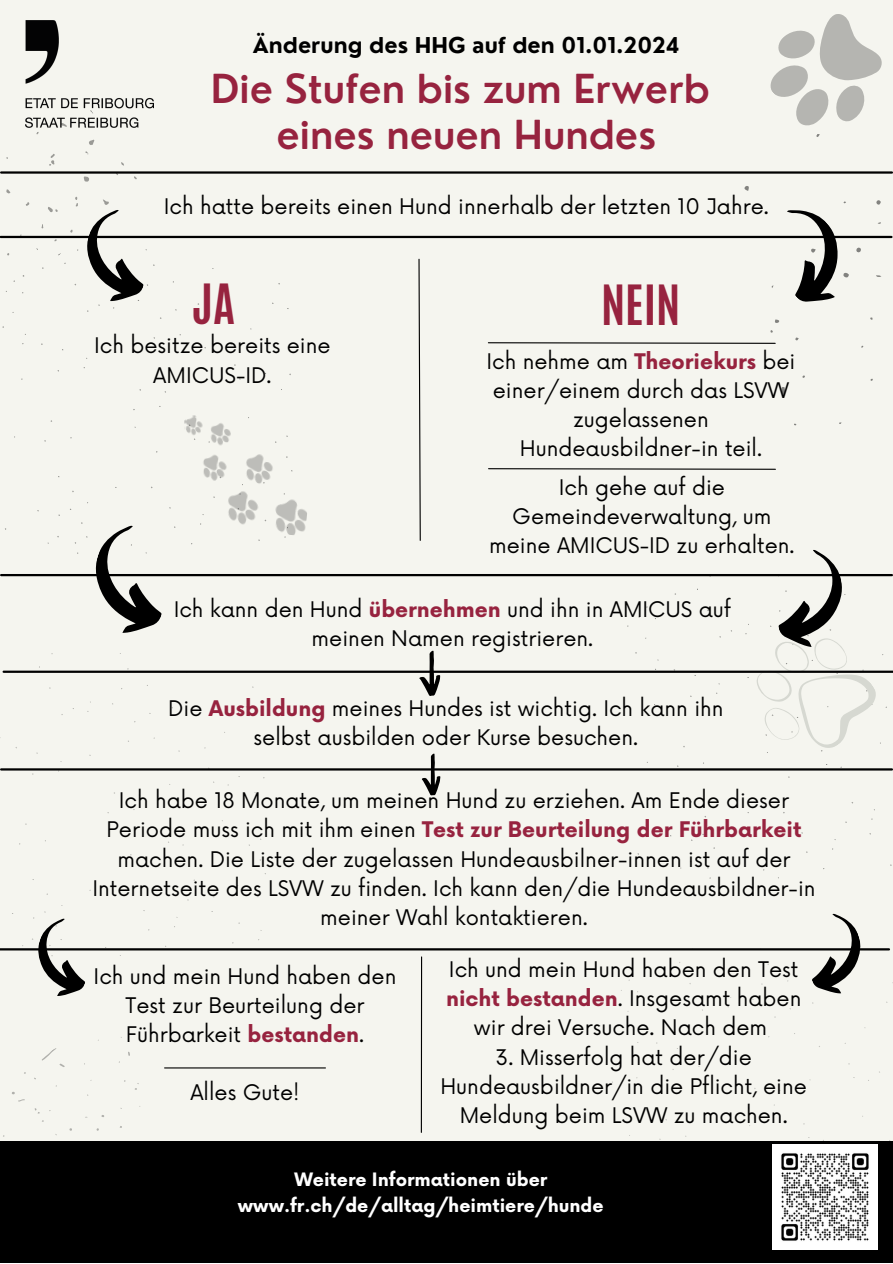
<style>
.page{position:relative;width:893px;height:1264px;background:#fff}
.page>*{position:absolute;margin:0;border:0;box-sizing:border-box;transform-origin:0 0}
.t1{font:700 46.35px "Antonio";color:#97233f}
.t2{font:600 39px "Nourd";color:#97233f}
.t3{font:700 21.3px "Nourd";color:#000}
.t4{font:21px/29.2px "Now";color:#000;text-align:center}
.t5{font:700 18px "Now";color:#fff}
.s1{font-weight:700;color:#97233f}
</style>
<div class="page">
<div style="left:0;top:0;width:892px;height:1262px;background:#f5f5ef"></div>
<svg style="left:3px;top:1037px;width:189px;height:100px"></svg>
<div style="left:0;top:1141px;width:892px;height:121px;background:#000"></div>
<svg style="left:83px;top:176px;width:6px;height:6px"></svg>
<svg style="left:6px;top:189px;width:5px;height:5px"></svg>
<svg style="left:49px;top:154px;width:6px;height:12px"></svg>
<svg style="left:85px;top:139px;width:10px;height:16px"></svg>
<svg style="left:677px;top:171px;width:215px;height:255px"></svg>
<svg style="left:770px;top:14px;width:112px;height:123px"></svg>
<hr style="left:1px;top:574px;width:890px;height:2px;background:#000">
<svg style="left:487px;top:341px;width:289px;height:3px"></svg>
<img style="left:184px;top:415px;width:123px;height:120px">
<svg style="left:418px;top:258px;width:3px;height:283px"></svg>
<hr style="left:421px;top:956px;width:1px;height:176px;background:#000">
<hr style="left:164px;top:1067px;width:161px;height:1px;background:#000">
<svg style="left:36px;top:196px;width:127px;height:123px"></svg>
<svg style="left:749px;top:196px;width:118px;height:120px"></svg>
<svg style="left:75px;top:518px;width:110px;height:115px"></svg>
<svg style="left:730px;top:550px;width:159px;height:227px"></svg>
<svg style="left:419px;top:650px;width:22px;height:46px"></svg>
<svg style="left:420px;top:753px;width:22px;height:43px"></svg>
<svg style="left:22px;top:905px;width:84px;height:91px"></svg>
<svg style="left:787px;top:913px;width:87px;height:96px"></svg>
<img style="left:772px;top:1144px;width:105px;height:105px">
<img style="left:25px;top:20px;width:128px;height:107px">
<hr style="left:1px;top:171px;width:890px;height:3px;background:#000">
<hr style="left:1px;top:236px;width:890px;height:2px;background:#000">
<svg style="left:488px;top:468px;width:288px;height:2px"></svg>
<hr style="left:4px;top:670px;width:888px;height:3px;background:#000">
<hr style="left:1px;top:768px;width:890px;height:2px;background:#000">
<hr style="left:0;top:948px;width:888px;height:2px;background:#000">
<p class="t3" style="left:253px;top:31px;width:428px">Änderung des HHG auf den 01.01.2024</p>
<p class="t2" style="left:211px;top:64px;width:500px">Die Stufen bis zum Erwerb</p>
<p class="t2" style="left:276px;top:110px;width:381px">eines neuen Hundes</p>
<p class="t4" style="left:164px;top:193px;width:606px">Ich hatte bereits einen Hund innerhalb der letzten 10 Jahre.</p>
<p class="t1" style="left:192px;top:271px;width:44px">JA</p>
<p class="t4" style="left:94px;top:332px;width:238px">Ich besitze bereits eine<br>AMICUS-ID.</p>
<p class="t1" style="left:601px;top:272px;width:81px">NEIN</p>
<p class="t4" style="left:486px;top:347px;width:310px">Ich nehme am <span class="s1">Theoriekurs</span> bei einer/einem durch das LSVW zugelassenen<br>Hundeausbildner-in teil.</p>
<p class="t4" style="left:489px;top:473px;width:307px">Ich gehe auf die<br>Gemeindeverwaltung, um meine AMICUS-ID zu erhalten.</p>
<p class="t4" style="left:174px;top:595px;width:559px">Ich kann den Hund <span class="s1">übernehmen</span> und ihn in AMICUS auf meinen Namen registrieren.</p>
<p class="t4" style="left:168px;top:695px;width:557px">Die <span class="s1">Ausbildung</span> meines Hundes ist wichtig. Ich kann ihn selbst ausbilden oder Kurse besuchen.</p>
<p class="t4" style="left:92px;top:787px;width:724px">Ich habe 18 Monate, um meinen Hund zu erziehen. Am Ende dieser Periode muss ich mit ihm einen <span class="s1">Test zur Beurteilung der Führbarkeit </span>machen. Die Liste der zugelassen Hundeausbilner-innen ist auf der Internetseite des LSVW zu finden. Ich kann den/die Hundeausbildner-in meiner Wahl kontaktieren.</p>
<p class="t4" style="left:94px;top:962px;width:304px">Ich und mein Hund haben den<br>Test zur Beurteilung der<br>Führbarkeit <span class="s1">bestanden</span>.</p>
<p class="t4" style="left:190px;top:1079px;width:111px">Alles Gute!</p>
<p class="t4" style="left:446px;top:955px;width:357px">Ich und mein Hund haben den Test <span class="s1">nicht bestanden</span>. Insgesamt haben wir drei Versuche. Nach dem</p>
<p class="t4" style="left:440px;top:1043px;width:368px">3. Misserfolg hat der/die<br>Hundeausbildner/in die Pflicht, eine<br>Meldung beim LSVW zu machen.</p>
<p class="t5" style="left:294px;top:1169px;width:254px">Weitere Informationen über</p>
<p class="t5" style="left:238px;top:1195px;width:367px">www.fr.ch/de/alltag/heimtiere/hunde</p>
</div>
